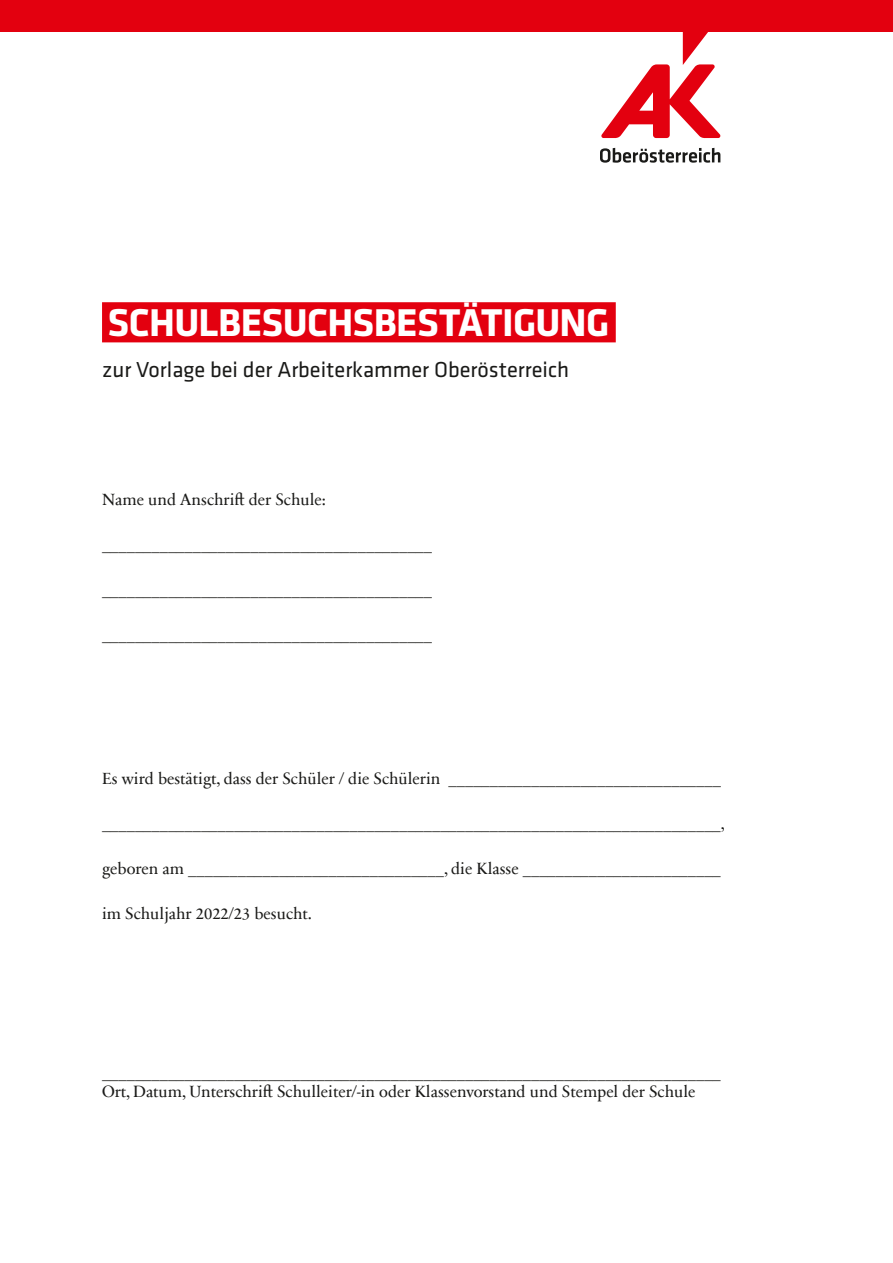
<style>
.page{position:relative;width:893px;height:1263px;background:#fff}
.page>*{position:absolute;margin:0;border:0;box-sizing:border-box;transform-origin:0 0}
.t1{font:700 40.2px "Klavika Basic";letter-spacing:-.015em;color:#fff}
.t2{font:22.5px "Klavika Basic";color:#1a1a18}
.t3{font:16.5px/19.8px "Sabon Next Com";color:#1a1a18}
</style>
<div class="page">
<div style="left:102px;top:302px;width:514px;height:40px;background:#e3000f"></div>
<svg style="left:600px;top:148px;width:120px;height:15px"></svg>
<svg style="left:601px;top:32px;width:120px;height:106px"></svg>
<div style="left:0;top:0;width:893px;height:32px;background:#e3000f"></div>
<h1 class="t1" style="left:107px;top:294px;width:504px">SCHULBESUCHSBESTÄTIGUNG</h1>
<h2 class="t2" style="left:102px;top:355px;width:469px">zur Vorlage bei der Arbeiterkammer Oberösterreich</h2>
<p class="t3" style="left:102px;top:489px;width:225px">Name und Anschrift der Schule:</p>
<p class="t3" style="left:102px;top:534px;width:331px">________________________________________</p>
<p class="t3" style="left:102px;top:579px;width:331px">________________________________________</p>
<p class="t3" style="left:102px;top:624px;width:331px">________________________________________</p>
<p class="t3" style="left:102px;top:768px;width:620px">Es wird bestätigt, dass der Schüler / die Schülerin _________________________________</p>
<p class="t3" style="left:102px;top:813px;width:624px">___________________________________________________________________________,</p>
<p class="t3" style="left:102px;top:858px;width:620px">geboren am _______________________________, die Klasse ________________________</p>
<p class="t3" style="left:102px;top:903px;width:211px">im Schuljahr 2022/23 besucht.</p>
<p class="t3" style="left:102px;top:1061px;width:620px">___________________________________________________________________________<br>Ort, Datum, Unterschrift Schulleiter/-in oder Klassenvorstand und Stempel der Schule</p>
</div>
